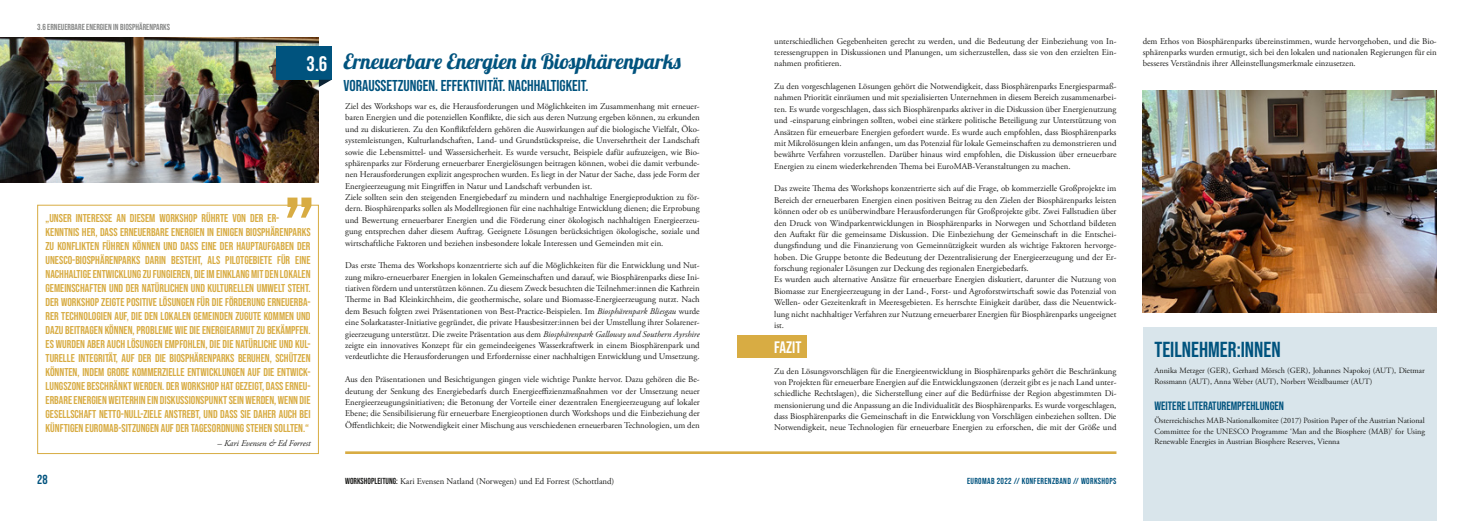
<style>
.page{position:relative;width:1474px;height:521px;background:#fff}
.page>*{position:absolute;margin:0;border:0;box-sizing:border-box;transform-origin:0 0}
.t1{font:21.7px "Bebas Neue";color:#00537e}
.t2{font:21px "Lobster 1.4";letter-spacing:.02em;color:#00537e}
.t3{font:21px "Bebas Neue";color:#fff}
.t4{font:16.62px "Bebas Neue";color:#fff}
.t5{font:15.75px "Bebas Neue";color:#00537e}
.t6{font:13.12px "Bebas Neue";color:#00537e}
.t7{font:12.08px "Bebas Neue";color:#00537e}
.t8{font:11.38px/14px "Bebas Neue";color:#d8ac43}
.t9{font:8.75px/11.4px "Adobe Garamond Pro";color:#1d1d1b;text-align:justify}
.t10{font:8.75px "Bebas Neue";color:#878887}
.t11{font:8.75px "Bebas Neue";letter-spacing:.04em;color:#00537e}
.t12{font:italic 8.75px "Adobe Garamond Pro";color:#1d1d1b}
.t13{font:8.05px/10.5px "Adobe Garamond Pro";color:#1d1d1b}
.s1{font-style:italic}
.s2{font-family:"Bebas Neue"}
</style>
<div class="page">
<img style="left:0;top:37px;width:319px;height:145px">
<hr style="left:345px;top:451px;width:771px;height:3px;background:#d8ac43">
<div style="left:1142px;top:327px;width:294px;height:194px;background:#d9e5eb"></div>
<div style="left:737px;top:335px;width:69px;height:23px;background:#d8ac43"></div>
<div style="left:276px;top:46px;width:56px;height:34px;background:#00537e"></div>
<svg style="left:319px;top:80px;width:12px;height:7px"></svg>
<div style="left:37px;top:205px;width:282px;height:249px;border:1px solid #d8ac43"></div>
<svg style="left:287px;top:198px;width:24px;height:20px"></svg>
<img style="left:1142px;top:91px;width:294px;height:222px">
<p class="t10" style="left:37px;top:22px;width:134px">3.6 ERNEUERBARE ENERGIEN IN BIOSPHÄRENPARKS</p>
<p class="t3" style="left:306px;top:52px;width:22px">3.6</p>
<p class="t8" style="left:46px;top:211px;width:266px">„UNSER INTERESSE AN DIESEM WORKSHOP RÜHRTE VON DER ER-KENNTNIS HER, DASS ERNEUERBARE ENERGIEN IN EINIGEN BIOSPHÄRENPARKS ZU KONFLIKTEN FÜHREN KÖNNEN UND DASS EINE DER HAUPTAUFGABEN DER UNESCO-BIOSPHÄRENPARKS DARIN BESTEHT, ALS PILOTGEBIETE FÜR EINE NACHHALTIGE ENTWICKLUNG ZU FUNGIEREN, DIE IM EINKLANG MIT DEN LOKALEN GEMEINSCHAFTEN UND DER NATÜRLICHEN UND KULTURELLEN UMWELT STEHT.<br>DER WORKSHOP ZEIGTE POSITIVE LÖSUNGEN FÜR DIE FÖRDERUNG ERNEUERBA-RER TECHNOLOGIEN AUF, DIE DEN LOKALEN GEMEINDEN ZUGUTE KOMMEN UND DAZU BEITRAGEN KÖNNEN, PROBLEME WIE DIE ENERGIEARMUT ZU BEKÄMPFEN.<br>ES WURDEN ABER AUCH LÖSUNGEN EMPFOHLEN, DIE DIE NATÜRLICHE UND KUL-TURELLE INTEGRITÄT, AUF DER DIE BIOSPHÄRENPARKS BERUHEN, SCHÜTZEN KÖNNTEN, INDEM GROßE KOMMERZIELLE ENTWICKLUNGEN AUF DIE ENTWICK-LUNGSZONE BESCHRÄNKT WERDEN. DER WORKSHOP HAT GEZEIGT, DASS ERNEU-ERBARE ENERGIEN WEITERHIN EIN DISKUSSIONSPUNKT SEIN WERDEN, WENN DIE GESELLSCHAFT NETTO-NULL-ZIELE ANSTREBT, UND DASS SIE DAHER AUCH BEI KÜNFTIGEN EUROMAB-SITZUNGEN AUF DER TAGESORDNUNG STEHEN SOLLTEN.“</p>
<p class="t12" style="left:218px;top:438px;width:94px">– Kari Evensen &amp; Ed Forrest</p>
<h3 class="t6" style="left:37px;top:472px;width:12px">28</h3>
<p class="t2" style="left:343px;top:48px;width:339px">Erneuerbare Energien in Biosphärenparks</p>
<p class="t5" style="left:343px;top:76px;width:247px">VORAUSSETZUNGEN. EFFEKTIVITÄT. NACHHALTIGKEIT.</p>
<p class="t9" style="left:345px;top:101px;width:356px">Ziel des Workshops war es, die Herausforderungen und Möglichkeiten im Zusammenhang mit erneuer&shy;baren Energien und die potenziellen Konflikte, die sich aus deren Nutzung ergeben können, zu erkunden und zu diskutieren. Zu den Konfliktfeldern gehören die Auswirkungen auf die biologische Vielfalt, Öko&shy;systemleistungen, Kulturlandschaften, Land- und Grundstückspreise, die Unversehrtheit der Landschaft sowie die Lebensmittel- und Wassersicherheit. Es wurde versucht, Beispiele dafür aufzuzeigen, wie Bio&shy;sphärenparks zur Förderung erneuerbarer Energielösungen beitragen können, wobei die damit verbunde&shy;nen Herausforderungen explizit angesprochen wurden. Es liegt in der Natur der Sache, dass jede Form der Energieerzeugung mit Eingriffen in Natur und Landschaft verbunden ist.</p>
<p class="t9" style="left:345px;top:192px;width:356px">Ziele sollten sein den steigenden Energiebedarf zu mindern und nachhaltige Energieproduktion zu för&shy;dern. Biosphärenparks sollen als Modellregionen für eine nachhaltige Entwicklung dienen; die Erprobung und Bewertung erneuerbarer Energien und die Förderung einer ökologisch nachhaltigen Energieerzeu&shy;gung entsprechen daher diesem Auftrag. Geeignete Lösungen berücksichtigen ökologische, soziale und wirtschaftliche Faktoren und beziehen insbesondere lokale Interessen und Gemeinden mit ein.</p>
<p class="t9" style="left:345px;top:260px;width:356px">Das erste Thema des Workshops konzentrierte sich auf die Möglichkeiten für die Entwicklung und Nut&shy;zung mikro-erneuerbarer Energien in lokalen Gemeinschaften und darauf, wie Biosphärenparks diese Ini&shy;tiativen fördern und unterstützen können. Zu diesem Zweck besuchten die Teilnehmer:innen die Kathrein Therme in Bad Kleinkirchheim, die geothermische, solare und Biomasse-Energieerzeugung nutzt. Nach dem Besuch folgten zwei Präsentationen von Best-Practice-Beispielen. Im <span class="s1">Biosphärenpark Bliesgau</span> wurde eine Solarkataster-Initiative gegründet, die private Hausbesitzer:innen bei der Umstellung ihrer Solarener&shy;gieerzeugung unterstützt. Die zweite Präsentation aus dem <span class="s1">Biosphärenpark Galloway und Southern Ayrshire </span>zeigte ein innovatives Konzept für ein gemeindeeigenes Wasserkraftwerk in einem Biosphärenpark und verdeutlichte die Herausforderungen und Erfordernisse einer nachhaltigen Entwicklung und Umsetzung.</p>
<p class="t9" style="left:345px;top:374px;width:356px">Aus den Präsentationen und Besichtigungen gingen viele wichtige Punkte hervor. Dazu gehören die Be&shy;deutung der Senkung des Energiebedarfs durch Energieeffizienzmaßnahmen vor der Umsetzung neuer Energieerzeugungsinitiativen; die Betonung der Vorteile einer dezentralen Energieerzeugung auf lokaler Ebene; die Sensibilisierung für erneuerbare Energieoptionen durch Workshops und die Einbeziehung der Öffentlichkeit; die Notwendigkeit einer Mischung aus verschiedenen erneuerbaren Technologien, um den</p>
<p class="t9" style="left:345px;top:476px;width:271px"><span class="s2">WORKSHOPLEITUNG:</span> Kari Evensen Natland (Norwegen) und Ed Forrest (Schottland)</p>
<p class="t9" style="left:774px;top:35px;width:344px">unterschiedlichen Gegebenheiten gerecht zu werden, und die Bedeutung der Einbeziehung von In&shy;teressengruppen in Diskussionen und Planungen, um sicherzustellen, dass sie von den erzielten Ein&shy;nahmen profitieren.</p>
<p class="t9" style="left:774px;top:81px;width:344px">Zu den vorgeschlagenen Lösungen gehört die Notwendigkeit, dass Biosphärenparks Energiesparmaß&shy;nahmen Priorität einräumen und mit spezialisierten Unternehmen in diesem Bereich zusammenarbei&shy;ten. Es wurde vorgeschlagen, dass sich Biosphärenparks aktiver in die Diskussion über Energienutzung und -einsparung einbringen sollten, wobei eine stärkere politische Beteiligung zur Unterstützung von Ansätzen für erneuerbare Energien gefordert wurde. Es wurde auch empfohlen, dass Biosphärenparks mit Mikrolösungen klein anfangen, um das Potenzial für lokale Gemeinschaften zu demonstrieren und bewährte Verfahren vorzustellen. Darüber hinaus wird empfohlen, die Diskussion über erneuerbare Energien zu einem wiederkehrenden Thema bei EuroMAB-Veranstaltungen zu machen.</p>
<p class="t9" style="left:774px;top:183px;width:344px">Das zweite Thema des Workshops konzentrierte sich auf die Frage, ob kommerzielle Großprojekte im Bereich der erneuerbaren Energien einen positiven Beitrag zu den Zielen der Biosphärenparks leisten können oder ob es unüberwindbare Herausforderungen für Großprojekte gibt. Zwei Fallstudien über den Druck von Windparkentwicklungen in Biosphärenparks in Norwegen und Schottland bildeten den Auftakt für die gemeinsame Diskussion. Die Einbeziehung der Gemeinschaft in die Entschei&shy;dungsfindung und die Finanzierung von Gemeinnützigkeit wurden als wichtige Faktoren hervorge&shy;hoben. Die Gruppe betonte die Bedeutung der Dezentralisierung der Energieerzeugung und der Er&shy;forschung regionaler Lösungen zur Deckung des regionalen Energiebedarfs.</p>
<p class="t9" style="left:774px;top:274px;width:344px">Es wurden auch alternative Ansätze für erneuerbare Energien diskutiert, darunter die Nutzung von Biomasse zur Energieerzeugung in der Land-, Forst- und Agroforstwirtschaft sowie das Potenzial von Wellen- oder Gezeitenkraft in Meeresgebieten. Es herrschte Einigkeit darüber, dass die Neuentwick&shy;lung nicht nachhaltiger Verfahren zur Nutzung erneuerbarer Energien für Biosphärenparks ungeeignet ist.</p>
<p class="t9" style="left:774px;top:365px;width:344px">Zu den Lösungsvorschlägen für die Energieentwicklung in Biosphärenparks gehört die Beschränkung von Projekten für erneuerbare Energien auf die Entwicklungszonen (derzeit gibt es je nach Land unter&shy;schiedliche Rechtslagen), die Sicherstellung einer auf die Bedürfnisse der Region abgestimmten Di&shy;mensionierung und die Anpassung an die Individualität des Biosphärenparks. Es wurde vorgeschlagen, dass Biosphärenparks die Gemeinschaft in die Entwicklung von Vorschlägen einbeziehen sollten. Die Notwendigkeit, neue Technologien für erneuerbare Energien zu erforschen, die mit der Größe und</p>
<p class="t4" style="left:774px;top:338px;width:29px">FAZIT</p>
<p class="t11" style="left:967px;top:476px;width:151px">EUROMAB 2022 // KONFERENZBAND // WORKSHOPS</p>
<p class="t9" style="left:1142px;top:35px;width:295px">dem Ethos von Biosphärenparks übereinstimmen, wurde hervorgehoben, und die Bio&shy;sphärenparks wurden ermutigt, sich bei den lokalen und nationalen Regierungen für ein besseres Verständnis ihrer Alleinstellungsmerkmale einzusetzen.</p>
<p class="t1" style="left:1154px;top:337px;width:128px">TEILNEHMER:INNEN</p>
<p class="t13" style="left:1154px;top:366px;width:272px">Annika Metzger (GER), Gerhard Mörsch (GER), Johannes Napokoj (AUT), Dietmar<br>Rossmann (AUT), Anna Weber (AUT), Norbert Weixlbaumer (AUT)</p>
<p class="t7" style="left:1154px;top:399px;width:131px">WEITERE LITERATUREMPFEHLUNGEN</p>
<p class="t13" style="left:1154px;top:416px;width:272px;text-align:justify">Österreichisches MAB-Nationalkomitee (2017) Position Paper of the Austrian National Committee for the UNESCO Programme ‘Man and the Biosphere (MAB)’ for Using Renewable Energies in Austrian Biosphere Reserves, Vienna</p>
</div>
